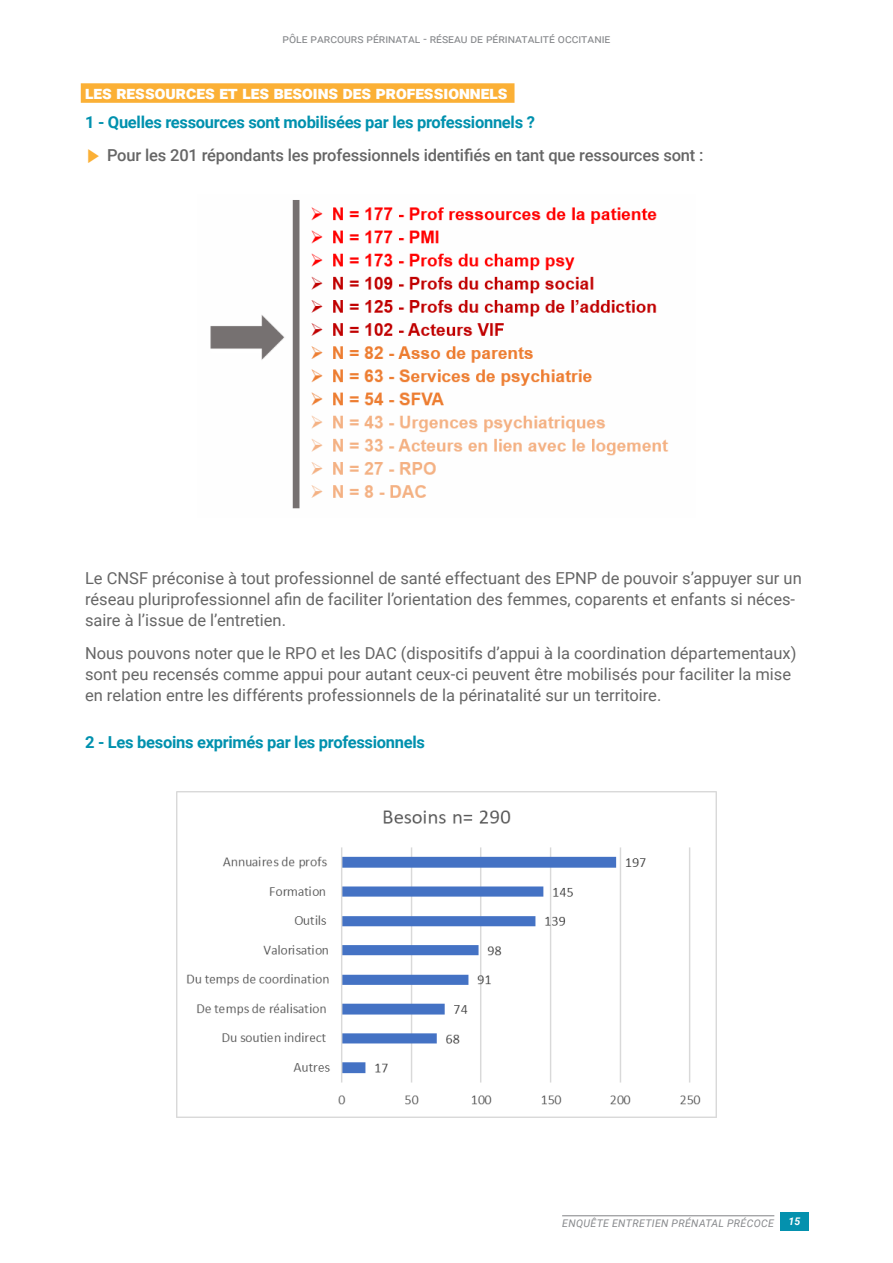
<style>
.page{position:relative;width:893px;height:1263px;background:#fff}
.page>*{position:absolute;margin:0;border:0;box-sizing:border-box;transform-origin:0 0}
.t1{font:900 18px "Roboto";color:#fff}
.t2{font:16.5px/21px "Roboto";color:#666}
.t3{font:700 16.5px "Roboto";letter-spacing:-.02em;color:#0091ae}
.t4{font:500 16.5px "Roboto";letter-spacing:-.01em;color:#666}
.t5{font:12px "Roboto";color:#87898c}
.t6{font:italic 10.5px "Roboto";letter-spacing:.035em;color:#87898c}
.t7{font:italic 700 10.5px "Roboto";color:#fff}
.s1{font-family:"Malgun Gothic";font-weight:700;color:#fbb036}
</style>
<div class="page">
<div style="left:81px;top:83px;width:433px;height:20px;background:#fbb036"></div>
<img style="left:210px;top:200px;width:459px;height:309px">
<img style="left:176px;top:792px;width:541px;height:325px">
<div style="left:780px;top:1212px;width:28px;height:19px;background:#0491ae"></div>
<hr style="left:562px;top:1215px;width:212px;height:1px;background:#808285">
<p class="t5" style="left:283px;top:30px;width:329px">pôle parcours périnatal - réseau de périnatalité occitanie</p>
<p class="t1" style="left:85px;top:80px;width:424px">LES RESSOURCES ET LES BESOINS DES PROFESSIONNELS</p>
<p class="t3" style="left:85px;top:111px;width:451px">1 - Quelles ressources sont mobilisées par les professionnels ?</p>
<p class="t4" style="left:85px;top:144px;width:620px"><span class="s1">▶</span> Pour les 201 répondants les professionnels identifiés en tant que ressources sont :</p>
<p class="t2" style="left:85px;top:566px;width:718px">Le CNSF préconise à tout professionnel de santé effectuant des EPNP de pouvoir s’appuyer sur un réseau pluriprofessionnel afin de faciliter l’orientation des femmes, coparents et enfants si néces&shy;saire à l’issue de l’entretien.</p>
<p class="t2" style="left:85px;top:641px;width:713px">Nous pouvons noter que le RPO et les DAC (dispositifs d’appui à la coordination départementaux) sont peu recensés comme appui pour autant ceux-ci peuvent être mobilisés pour faciliter la mise en relation entre les différents professionnels de la périnatalité sur un territoire.</p>
<p class="t3" style="left:85px;top:731px;width:341px">2 - Les besoins exprimés par les professionnels</p>
<p class="t6" style="left:562px;top:1216px;width:213px">ENQUÊTE ENTRETIEN PRÉNATAL PRÉCOCE</p>
<p class="t7" style="left:788px;top:1214px;width:13px">15</p>
</div>
